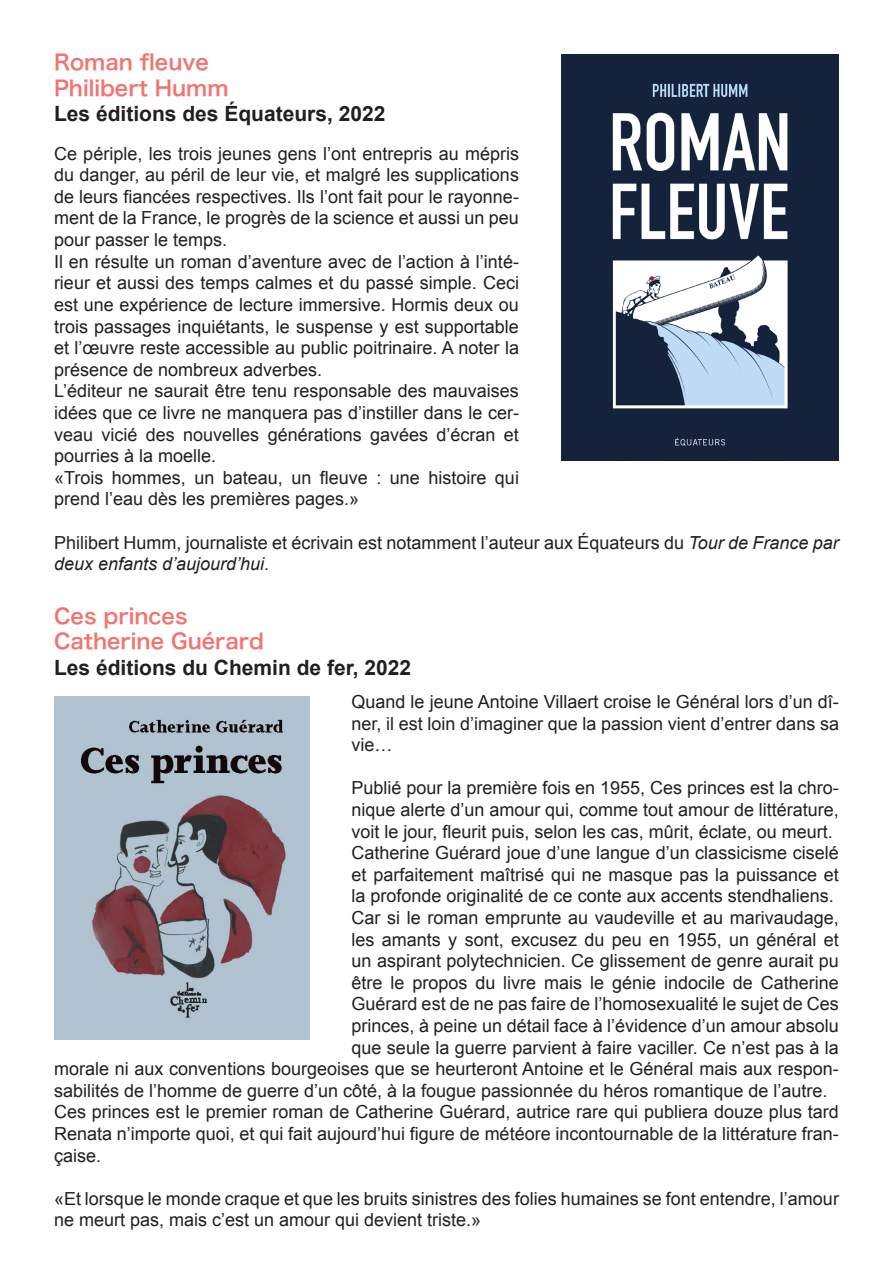
<style>
.page{position:relative;width:893px;height:1263px;background:#fff}
.page>*{position:absolute;margin:0;border:0;box-sizing:border-box;transform-origin:0 0}
.t1{font:700 21px "Arial";color:#231f20}
.t2{font:21px/25.2px "Hira Kaku Pro W6";color:#f2736f}
.t3{font:18px/21.6px "Arial";color:#231f20}
.s1{font-style:italic}
</style>
<div class="page">
<img style="left:54px;top:697px;width:255px;height:342px">
<img style="left:561px;top:54px;width:278px;height:406px">
<p class="t2" style="left:54px;top:49px;width:176px">Roman fleuve<br>Philibert Humm</p>
<p class="t1" style="left:54px;top:100px;width:333px">Les éditions des Équateurs, 2022</p>
<p class="t3" style="left:54px;top:143px;width:466px">Ce périple, les trois jeunes gens l’ont entrepris au mépris du danger, au péril de leur vie, et malgré les supplications de leurs fiancées respectives. Ils l’ont fait pour le rayonne&shy;ment de la France, le progrès de la science et aussi un peu pour passer le temps.<br>Il en résulte un roman d’aventure avec de l’action à l’inté&shy;rieur et aussi des temps calmes et du passé simple. Ceci est une expérience de lecture immersive. Hormis deux ou trois passages inquiétants, le suspense y est supportable et l’œuvre reste accessible au public poitrinaire. A noter la présence de nombreux adverbes.<br>L’éditeur ne saurait être tenu responsable des mauvaises idées que ce livre ne manquera pas d’instiller dans le cer&shy;veau vicié des nouvelles générations gavées d’écran et pourries à la moelle.<br>«Trois hommes, un bateau, un fleuve : une histoire qui prend l’eau dès les premières pages.»</p>
<p class="t3" style="left:54px;top:532px;width:786px">Philibert Humm, journaliste et écrivain est notamment l’auteur aux Équateurs du <span class="s1">Tour de France par deux enfants d’aujourd’hui</span>.</p>
<p class="t2" style="left:54px;top:603px;width:212px">Ces princes<br>Catherine Guérard</p>
<p class="t1" style="left:54px;top:653px;width:359px">Les éditions du Chemin de fer, 2022</p>
<p class="t3" style="left:351px;top:691px;width:489px;text-align:justify">Quand le jeune Antoine Villaert croise le Général lors d’un dî&shy;ner, il est loin d’imaginer que la passion vient d’entrer dans sa vie…</p>
<p class="t3" style="left:351px;top:777px;width:489px">Publié pour la première fois en 1955, Ces princes est la chro-</p>
<p class="t3" style="left:351px;top:799px;width:489px">nique alerte d’un amour qui, comme tout amour de littérature,</p>
<p class="t3" style="left:351px;top:821px;width:483px">voit le jour, fleurit puis, selon les cas, mûrit, éclate, ou meurt.</p>
<p class="t3" style="left:351px;top:842px;width:489px">Catherine Guérard joue d’une langue d’un classicisme ciselé</p>
<p class="t3" style="left:351px;top:864px;width:489px">et parfaitement maîtrisé qui ne masque pas la puissance et</p>
<p class="t3" style="left:351px;top:885px;width:484px">la profonde originalité de ce conte aux accents stendhaliens.</p>
<p class="t3" style="left:351px;top:907px;width:489px">Car si le roman emprunte au vaudeville et au marivaudage,</p>
<p class="t3" style="left:351px;top:929px;width:489px">les amants y sont, excusez du peu en 1955, un général et</p>
<p class="t3" style="left:351px;top:950px;width:489px">un aspirant polytechnicien. Ce glissement de genre aurait pu</p>
<p class="t3" style="left:351px;top:972px;width:489px">être le propos du livre mais le génie indocile de Catherine</p>
<p class="t3" style="left:351px;top:993px;width:489px">Guérard est de ne pas faire de l’homosexualité le sujet de Ces</p>
<p class="t3" style="left:351px;top:1015px;width:489px">princes, à peine un détail face à l’évidence d’un amour absolu</p>
<p class="t3" style="left:351px;top:1037px;width:489px">que seule la guerre parvient à faire vaciller. Ce n’est pas à la</p>
<p class="t3" style="left:54px;top:1058px;width:786px">morale ni aux conventions bourgeoises que se heurteront Antoine et le Général mais aux respon-</p>
<p class="t3" style="left:54px;top:1080px;width:775px">sabilités de l’homme de guerre d’un côté, à la fougue passionnée du héros romantique de l’autre.</p>
<p class="t3" style="left:54px;top:1101px;width:786px">Ces princes est le premier roman de Catherine Guérard, autrice rare qui publiera douze plus tard</p>
<p class="t3" style="left:54px;top:1123px;width:786px">Renata n’importe quoi, et qui fait aujourd’hui figure de météore incontournable de la littérature fran-</p>
<p class="t3" style="left:54px;top:1145px;width:49px">çaise.</p>
<p class="t3" style="left:54px;top:1188px;width:786px">«Et lorsque le monde craque et que les bruits sinistres des folies humaines se font entendre, l’amour ne meurt pas, mais c’est un amour qui devient triste.»</p>
</div>
